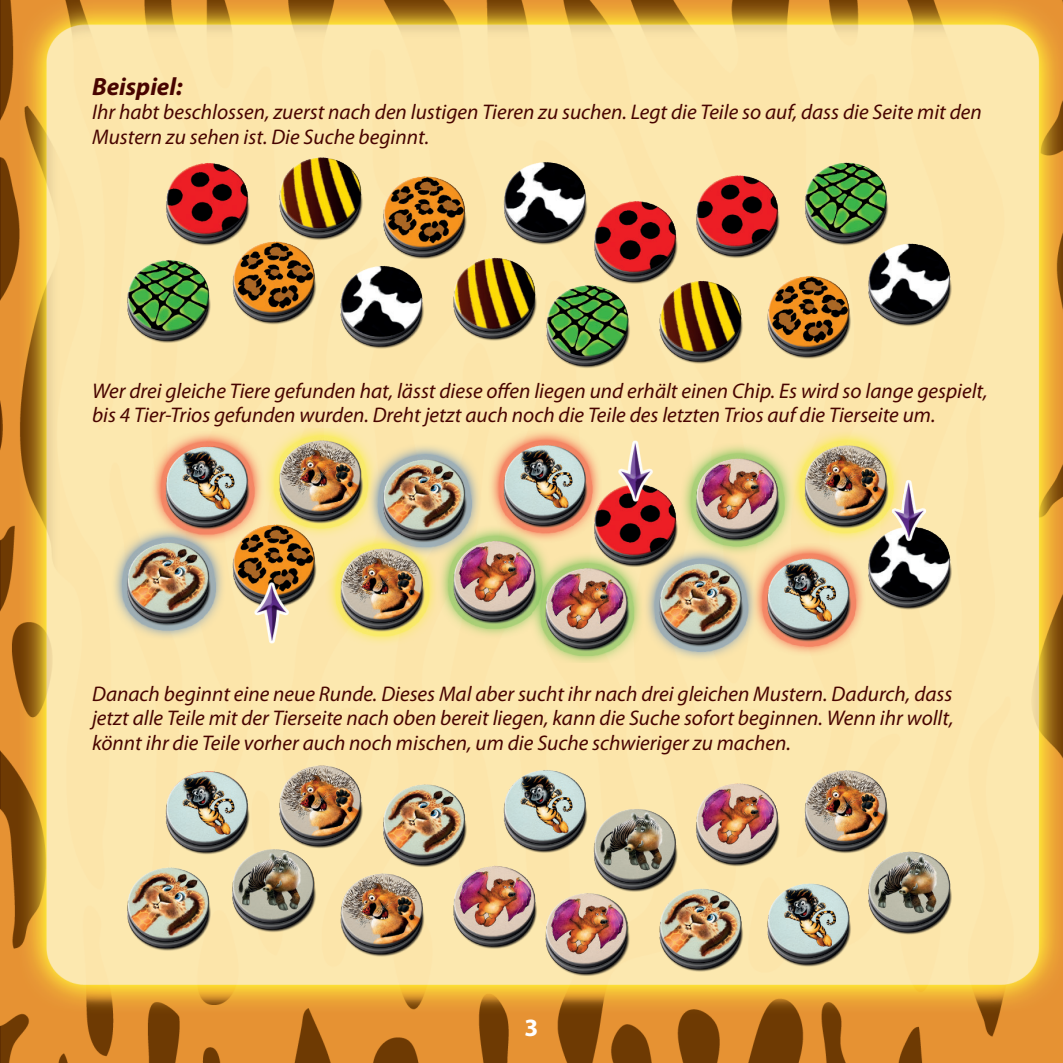
<style>
.page{position:relative;width:1063px;height:1063px;background:#fff}
.page>*{position:absolute;margin:0;border:0;box-sizing:border-box;transform-origin:0 0}
.Überschrift_Anekdote{font:italic 700 25px "Myriad Pro";color:#480400}
.t1{font:700 25px "Myriad Pro";color:#fff}
.Anekdote_oder_Beispi{font:italic 21.25px/24.2px "Myriad Pro";color:#480400}
</style>
<div class="page">
<img style="left:0;top:0;width:1063px;height:1063px">
<img style="left:103px;top:146px;width:868px;height:234px">
<img style="left:103px;top:428px;width:868px;height:234px">
<img style="left:103px;top:754px;width:868px;height:234px">
<p class="Überschrift_Anekdote" style="left:92px;top:70px;width:92px">Beispiel:</p>
<p class="Anekdote_oder_Beispi" style="left:92px;top:100px;width:891px">Ihr habt beschlossen, zuerst nach den lustigen Tieren zu suchen. Legt die Teile so auf, dass die Seite mit den<br>Mustern zu sehen ist. Die Suche beginnt.</p>
<p class="Anekdote_oder_Beispi" style="left:92px;top:379px;width:897px">Wer drei gleiche Tiere gefunden hat, lässt diese offen liegen und erhält einen Chip. Es wird so lange gespielt, bis 4 Tier-Trios gefunden wurden. Dreht jetzt auch noch die Teile des letzten Trios auf die Tierseite um.</p>
<p class="Anekdote_oder_Beispi" style="left:92px;top:682px;width:863px;text-align:justify">Danach beginnt eine neue Runde. Dieses Mal aber sucht ihr nach drei gleichen Mustern. Dadurch, dass jetzt alle Teile mit der Tierseite nach oben bereit liegen, kann die Suche sofort beginnen. Wenn ihr wollt, könnt ihr die Teile vorher auch noch mischen, um die Suche schwieriger zu machen.</p>
<p class="t1" style="left:525px;top:1011px;width:15px">3</p>
</div>
